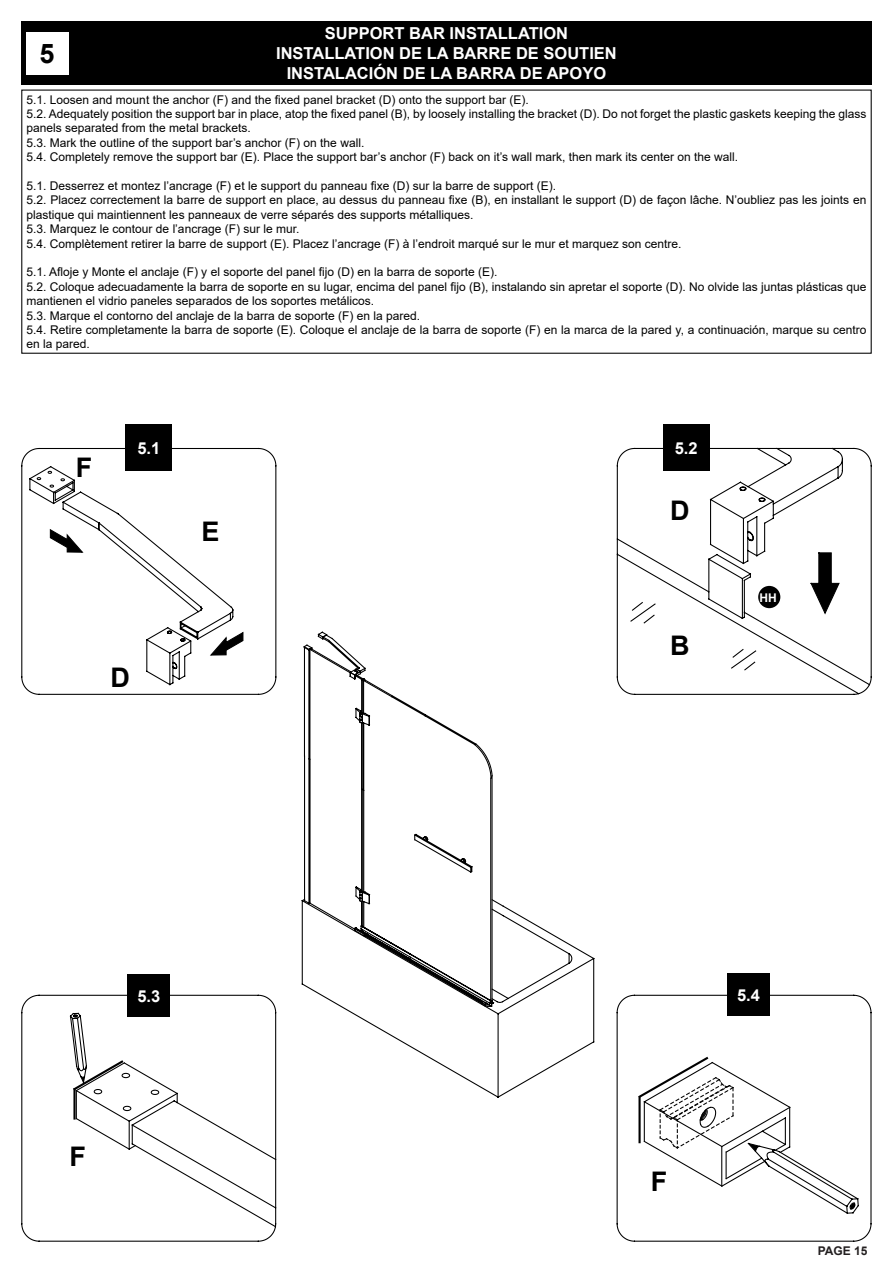
<style>
.page{position:relative;width:893px;height:1263px;background:#fff}
.page>*{position:absolute;margin:0;border:0;box-sizing:border-box;transform-origin:0 0}
.t1{font:700 27px "Arial";color:#000}
.t2{font:700 16.5px "Arial";color:#fff}
.t3{font:12px/14.4px "Arial";color:#000}
.t4{font:700 12px "Arial";color:#231f20}
.t5{font:700 12px "Arial";color:#fff}
</style>
<div class="page">
<svg style="left:616px;top:447px;width:256px;height:248px"></svg>
<div style="left:21px;top:21px;width:851px;height:64px;background:#000"></div>
<div style="left:26px;top:32px;width:42px;height:42px;background:#fff"></div>
<div style="left:663px;top:424px;width:46px;height:47px;background:#000"></div>
<svg style="left:21px;top:994px;width:256px;height:248px"></svg>
<svg style="left:616px;top:994px;width:256px;height:248px"></svg>
<div style="left:128px;top:974px;width:42px;height:43px;background:#000"></div>
<svg style="left:637px;top:1055px;width:223px;height:159px"></svg>
<div style="left:727px;top:973px;width:43px;height:43px;background:#000"></div>
<svg style="left:21px;top:447px;width:256px;height:248px"></svg>
<svg style="left:28px;top:465px;width:216px;height:191px"></svg>
<div style="left:126px;top:424px;width:46px;height:47px;background:#000"></div>
<svg style="left:301px;top:633px;width:294px;height:465px"></svg>
<div style="left:758px;top:586px;width:22px;height:22px;background:#000;border-radius:50%"></div>
<p class="t2" style="left:325px;top:22px;width:245px">SUPPORT BAR INSTALLATION</p>
<p class="t2" style="left:276px;top:42px;width:342px">INSTALLATION DE LA BARRE DE SOUTIEN</p>
<p class="t2" style="left:287px;top:62px;width:321px">INSTALACIÓN DE LA BARRA DE APOYO</p>
<p class="t3" style="left:27px;top:92px;width:504px">5.1. Loosen and mount the anchor (F) and the fixed panel bracket (D) onto the support bar (E).</p>
<p class="t3" style="left:27px;top:107px;width:841px">5.2. Adequately position the support bar in place, atop the fixed panel (B), by loosely installing the bracket (D). Do not forget the plastic gaskets keeping the glass panels separated from the metal brackets.</p>
<p class="t3" style="left:27px;top:135px;width:339px">5.3. Mark the outline of the support bar’s anchor (F) on the wall.</p>
<p class="t3" style="left:27px;top:150px;width:713px">5.4. Completely remove the support bar (E). Place the support bar’s anchor (F) back on it’s wall mark, then mark its center on the wall.</p>
<p class="t3" style="left:27px;top:179px;width:531px">5.1. Desserrez et montez l’ancrage (F) et le support du panneau fixe (D) sur la barre de support (E).</p>
<p class="t3" style="left:27px;top:193px;width:841px">5.2. Placez correctement la barre de support en place, au dessus du panneau fixe (B), en installant le support (D) de façon lâche. N’oubliez pas les joints en plastique qui maintiennent les panneaux de verre séparés des supports métalliques.</p>
<p class="t3" style="left:27px;top:222px;width:274px">5.3. Marquez le contour de l’ancrage (F) sur le mur.</p>
<p class="t3" style="left:27px;top:236px;width:656px">5.4. Complètement retirer la barre de support (E). Placez l’ancrage (F) à l’endroit marqué sur le mur et marquez son centre.</p>
<p class="t3" style="left:27px;top:265px;width:472px">5.1. Afloje y Monte el anclaje (F) y el soporte del panel fijo (D) en la barra de soporte (E).</p>
<p class="t3" style="left:27px;top:279px;width:841px">5.2. Coloque adecuadamente la barra de soporte en su lugar, encima del panel fijo (B), instalando sin apretar el soporte (D). No olvide las juntas plásticas que mantienen el vidrio paneles separados de los soportes metálicos.</p>
<p class="t3" style="left:27px;top:308px;width:395px">5.3. Marque el contorno del anclaje de la barra de soporte (F) en la pared.</p>
<p class="t3" style="left:27px;top:323px;width:841px">5.4. Retire completamente la barra de soporte (E). Coloque el anclaje de la barra de soporte (F) en la marca de la pared y, a continuación, marque su centro en la pared.</p>
<p class="t1" style="left:40px;top:34px;width:17px">5</p>
<p class="t1" style="left:76px;top:448px;width:18px">F</p>
<p class="t2" style="left:137px;top:436px;width:24px">5.1</p>
<p class="t1" style="left:202px;top:513px;width:20px">E</p>
<p class="t1" style="left:110px;top:659px;width:21px">D</p>
<p class="t2" style="left:675px;top:436px;width:24px">5.2</p>
<p class="t1" style="left:670px;top:491px;width:21px">D</p>
<p class="t1" style="left:670px;top:626px;width:21px">B</p>
<p class="t5" style="left:760px;top:589px;width:19px">HH</p>
<p class="t2" style="left:137px;top:984px;width:24px">5.3</p>
<p class="t2" style="left:737px;top:983px;width:24px">5.4</p>
<p class="t1" style="left:69px;top:1137px;width:18px">F</p>
<p class="t1" style="left:651px;top:1162px;width:18px">F</p>
<p class="t4" style="left:818px;top:1242px;width:51px">PAGE 15</p>
</div>
